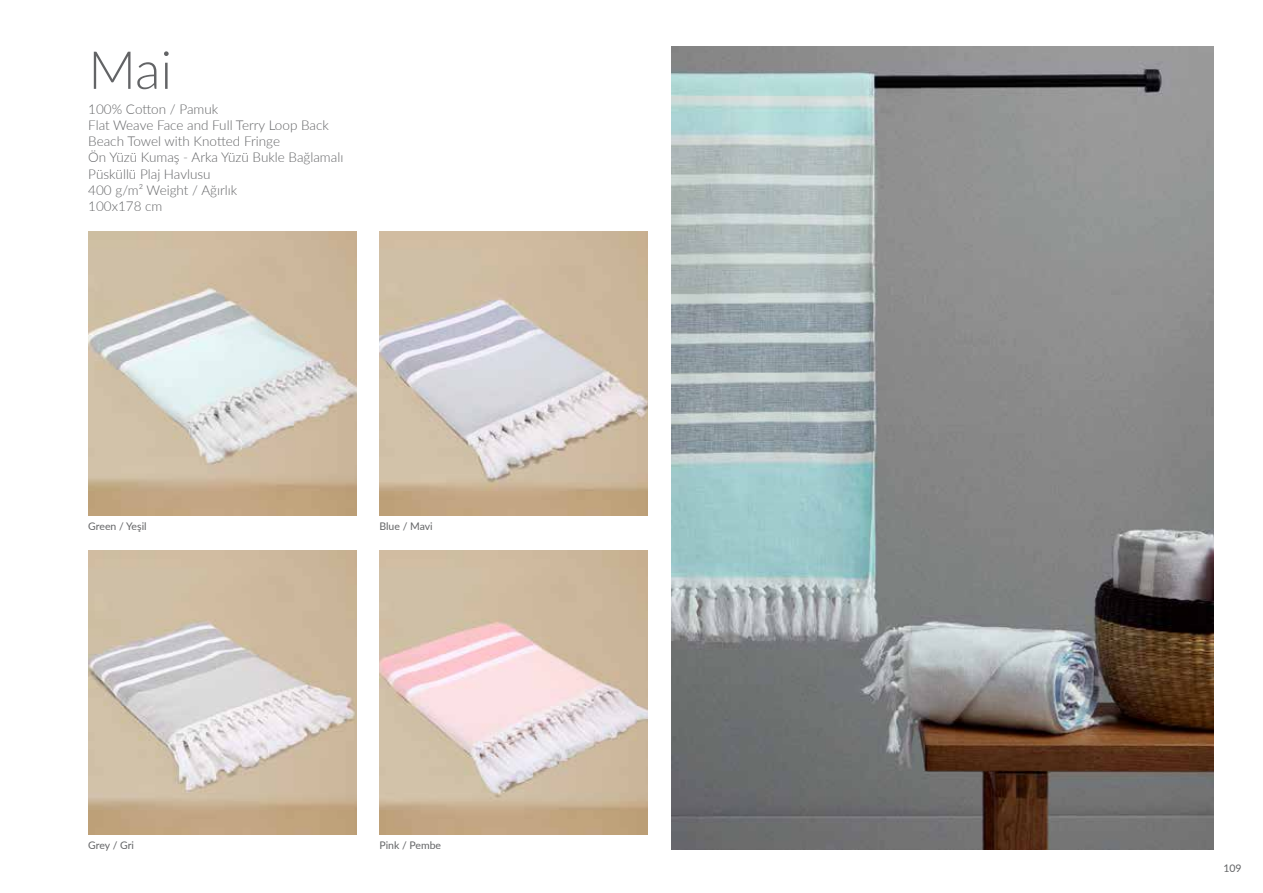
<style>
.page{position:relative;width:1263px;height:893px;background:#fff}
.page>*{position:absolute;margin:0;border:0;box-sizing:border-box;transform-origin:0 0}
.t1{font:300 52.5px "Lato";color:#636466}
.t2{font:300 13.5px/16.2px "Lato";color:#636466}
.t3{font:10.5px "Lato";color:#636466}
</style>
<div class="page">
<img style="left:672px;top:47px;width:542px;height:802px">
<img style="left:379px;top:551px;width:269px;height:284px">
<img style="left:88px;top:551px;width:269px;height:284px">
<img style="left:379px;top:231px;width:269px;height:284px">
<img style="left:88px;top:231px;width:269px;height:284px">
<h1 class="t1" style="left:88px;top:33px;width:85px">Mai</h1>
<p class="t2" style="left:88px;top:100px;width:257px">100% Cotton / Pamuk<br>Flat Weave Face and Full Terry Loop Back<br>Beach Towel with Knotted Fringe<br>Ön Yüzü Kumaş - Arka Yüzü Bukle Bağlamalı<br>Püsküllü Plaj Havlusu<br>400 g/m² Weight / Ağırlık<br>100x178 cm</p>
<p class="t3" style="left:88px;top:519px;width:60px">Green / Yeşil</p>
<p class="t3" style="left:379px;top:519px;width:55px">Blue / Mavi</p>
<p class="t3" style="left:88px;top:838px;width:47px">Grey / Gri</p>
<p class="t3" style="left:379px;top:838px;width:63px">Pink / Pembe</p>
<p class="t3" style="left:1223px;top:860px;width:20px">109</p>
</div>
